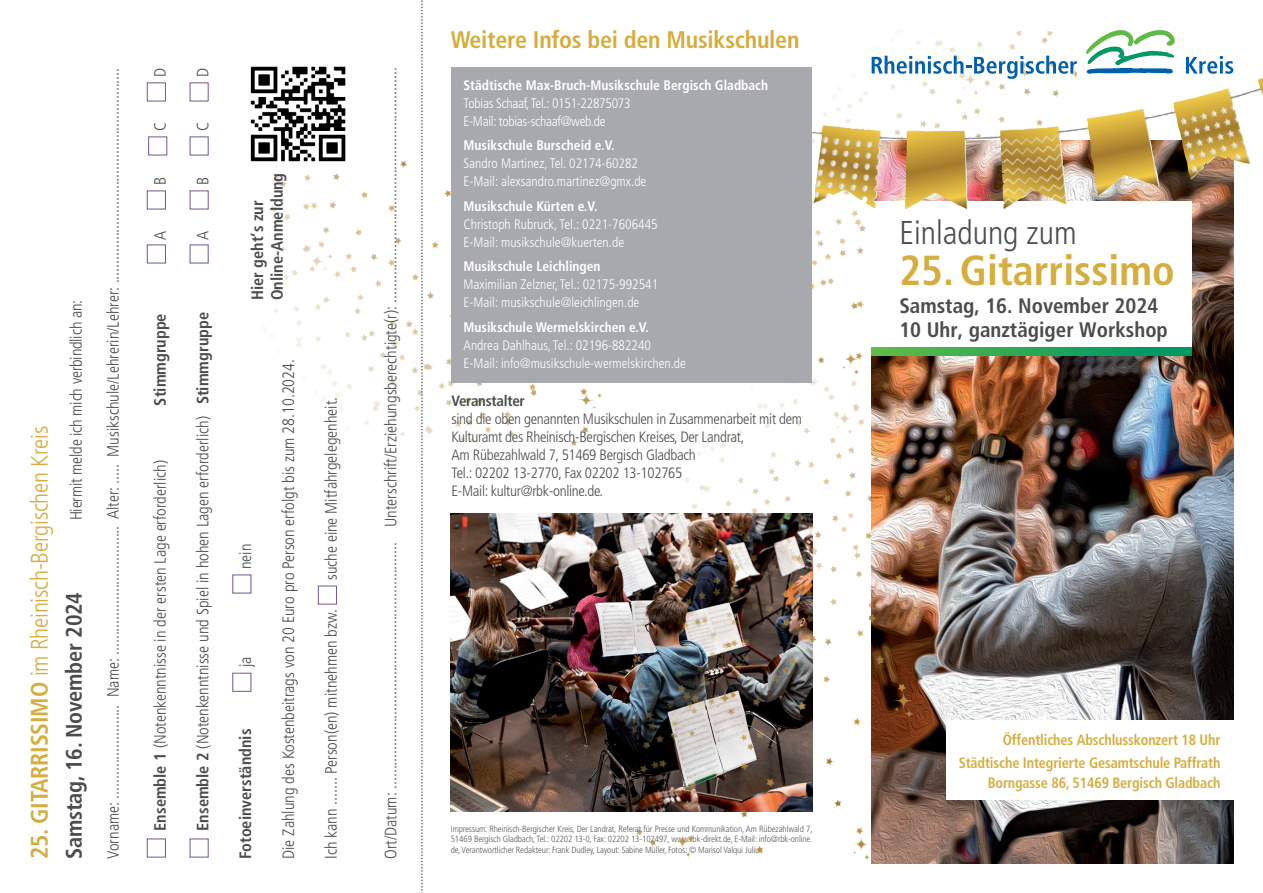
<style>
.page{position:relative;width:1263px;height:893px;background:#fff}
.page>*{position:absolute;margin:0;border:0;box-sizing:border-box;transform-origin:0 0}
.t1{font:700 condensed 42px "Frutiger LT Std";color:#d5ae40}
.t2{font:300 condensed 33px "Frutiger LT Std";color:#4b4c4d}
.t3{font:300 condensed 24px "Frutiger LT Std";letter-spacing:-.01em;color:#d5ae40}
.t4{font:700 condensed 24px "Frutiger LT Std";letter-spacing:-.01em;color:#d5ae40}
.t5{font:700 condensed 22.5px "Frutiger LT Std";letter-spacing:-.01em;color:#4b4c4d}
.t6{font:700 condensed 21px/24px "Frutiger LT Std";color:#4b4c4d}
.t7{font:300 condensed 16.5px "Frutiger LT Std";color:#4b4c4d}
.t8{font:700 condensed 16.5px/19.5px "Frutiger LT Std";color:#4b4c4d}
.t9{font:300 condensed 15px/18px "Frutiger LT Std";letter-spacing:-.02em;color:#4b4c4d}
.t10{font:700 condensed 15px/23.7px "Frutiger LT Std";letter-spacing:-.01em;color:#d5ae40;text-align:right;scale:.95 1}
.t11{font:700 condensed 15px "Frutiger LT Std";letter-spacing:-.02em;color:#4b4c4d}
.t12{font:300 condensed 13.8px/18px "Frutiger LT Std";color:#fff}
.t13{font:700 condensed 13.8px "Frutiger LT Std";color:#fff}
.t14{font:300 condensed 13.8px/18px "Frutiger LT Std";letter-spacing:-.02em;color:#fff}
.t15{font:300 condensed 9px/10.5px "Frutiger LT Std";letter-spacing:-.01em;color:#57585a;text-align:justify}
.s1{font-weight:700}
</style>
<div class="page">
<img style="left:269px;top:161px;width:333px;height:285px">
<img style="left:451px;top:513px;width:179px;height:299px">
<div style="left:147px;top:839px;width:19px;height:18px;border:1px solid #74568b"></div>
<div style="left:147px;top:245px;width:19px;height:18px;border:1px solid #74568b"></div>
<div style="left:147px;top:191px;width:19px;height:18px;border:1px solid #74568b"></div>
<div style="left:148px;top:137px;width:19px;height:18px;border:1px solid #74568b"></div>
<div style="left:147px;top:83px;width:19px;height:18px;border:1px solid #74568b"></div>
<div style="left:190px;top:839px;width:19px;height:18px;border:1px solid #74568b"></div>
<div style="left:190px;top:245px;width:19px;height:18px;border:1px solid #74568b"></div>
<div style="left:190px;top:191px;width:19px;height:18px;border:1px solid #74568b"></div>
<div style="left:190px;top:137px;width:19px;height:18px;border:1px solid #74568b"></div>
<div style="left:190px;top:83px;width:19px;height:18px;border:1px solid #74568b"></div>
<div style="left:232px;top:673px;width:19px;height:19px;border:1px solid #74568b"></div>
<div style="left:232px;top:575px;width:19px;height:18px;border:1px solid #74568b"></div>
<div style="left:318px;top:586px;width:19px;height:18px;border:1px solid #74568b"></div>
<svg style="left:421px;top:0;width:2px;height:893px"></svg>
<img style="left:630px;top:513px;width:279px;height:351px">
<img style="left:811px;top:30px;width:243px;height:337px">
<img style="left:871px;top:203px;width:362px;height:660px">
<img style="left:673px;top:367px;width:279px;height:366px">
<div style="left:866px;top:202px;width:326px;height:145px;background:#fff"></div>
<svg style="left:871px;top:347px;width:321px;height:8px"></svg>
<div style="left:946px;top:721px;width:287px;height:79px;background:#fff"></div>
<svg style="left:1186px;top:56px;width:47px;height:18px"></svg>
<svg style="left:1086px;top:30px;width:89px;height:44px"></svg>
<svg style="left:872px;top:56px;width:205px;height:23px"></svg>
<img style="left:811px;top:80px;width:449px;height:123px">
<div style="left:451px;top:67px;width:360px;height:316px;background:#a8a9ad"></div>
<img style="left:250px;top:66px;width:106px;height:106px">
<h3 class="t3" style="left:26px;top:859px;width:434px;rotate:-90deg"><span class="s1">25. GITARRISSIMO</span> im Rheinisch-Bergischen Kreis</h3>
<p class="t7" style="left:67px;top:520px;width:222px;rotate:-90deg">Hiermit melde ich mich verbindlich an:</p>
<h3 class="t5" style="left:61px;top:859px;width:268px;rotate:-90deg">Samstag, 16. November 2024</h3>
<p class="t7" style="left:104px;top:859px;width:793px;rotate:-90deg">Vorname: ........................ Name: ................................. Alter: ..... Musikschule/Lehrerin/Lehrer: .......................................................</p>
<p class="t7" style="left:151px;top:77px;width:11px;rotate:-90deg">D</p>
<p class="t7" style="left:193px;top:77px;width:11px;rotate:-90deg">D</p>
<p class="t7" style="left:151px;top:131px;width:10px;rotate:-90deg">C</p>
<p class="t7" style="left:193px;top:131px;width:10px;rotate:-90deg">C</p>
<p class="t7" style="left:151px;top:185px;width:10px;rotate:-90deg">B</p>
<p class="t7" style="left:151px;top:240px;width:11px;rotate:-90deg">A</p>
<p class="t7" style="left:193px;top:185px;width:10px;rotate:-90deg">B</p>
<p class="t7" style="left:193px;top:240px;width:11px;rotate:-90deg">A</p>
<p class="t8" style="left:248px;top:300px;width:133px;rotate:-90deg">Hier geht‘s zur<br>Online-Anmeldung:</p>
<p class="t8" style="left:150px;top:406px;width:94px;rotate:-90deg">Stimmgruppe</p>
<p class="t7" style="left:151px;top:831px;width:372px;rotate:-90deg"><span class="s1">Ensemble 1</span> (Notenkenntnisse in der ersten Lage erforderlich)</p>
<p class="t7" style="left:193px;top:831px;width:520px;rotate:-90deg"><span class="s1">Ensemble 2</span> (Notenkenntnisse und Spiel in hohen Lagen erforderlich) <span class="s1">Stimmgruppe</span></p>
<p class="t7" style="left:236px;top:569px;width:27px;rotate:-90deg">nein</p>
<p class="t7" style="left:236px;top:667px;width:12px;rotate:-90deg">ja</p>
<p class="t8" style="left:236px;top:859px;width:132px;rotate:-90deg">Fotoeinverständnis</p>
<p class="t7" style="left:279px;top:859px;width:501px;rotate:-90deg">Die Zahlung des Kostenbeitrags von 20 Euro pro Person erfolgt bis zum 28.10.2024.</p>
<p class="t7" style="left:322px;top:580px;width:185px;rotate:-90deg">suche eine Mitfahrgelegenheit.</p>
<p class="t7" style="left:322px;top:859px;width:251px;rotate:-90deg">Ich kann ....... Person(en) mitnehmen bzw.</p>
<p class="t7" style="left:382px;top:859px;width:793px;rotate:-90deg">Ort/Datum: ............................................................... Unterschrift/Erziehungsberechtigte(r): ............................................................</p>
<h3 class="t4" style="left:451px;top:25px;width:350px">Weitere Infos bei den Musikschulen</h3>
<p class="t13" style="left:463px;top:77px;width:306px">Städtische Max-Bruch-Musikschule Bergisch Gladbach</p>
<p class="t14" style="left:463px;top:95px;width:169px">Tobias Schaaf, Tel.: 0151-22875073<br>E-Mail: tobias-schaaf@web.de</p>
<p class="t13" style="left:463px;top:137px;width:153px">Musikschule Burscheid e.V.</p>
<p class="t12" style="left:463px;top:155px;width:184px">Sandro Martinez, Tel. 02174-60282<br>E-Mail: alexsandro.martinez@gmx.de</p>
<p class="t13" style="left:463px;top:198px;width:136px">Musikschule Kürten e.V.</p>
<p class="t12" style="left:463px;top:215px;width:196px">Christoph Rubruck, Tel.: 0221-7606445<br>E-Mail: musikschule@kuerten.de</p>
<p class="t13" style="left:463px;top:258px;width:139px">Musikschule Leichlingen</p>
<p class="t12" style="left:463px;top:276px;width:196px">Maximilian Zelzner, Tel.: 02175-992541<br>E-Mail: musikschule@leichlingen.de</p>
<p class="t13" style="left:463px;top:319px;width:187px">Musikschule Wermelskirchen e.V.</p>
<p class="t12" style="left:463px;top:336px;width:224px">Andrea Dahlhaus, Tel.: 02196-882240<br>E-Mail: info@musikschule-wermelskirchen.de</p>
<p class="t11" style="left:452px;top:392px;width:75px">Veranstalter</p>
<p class="t9" style="left:452px;top:410px;width:352px">sind die oben genannten Musikschulen in Zusammenarbeit mit dem Kulturamt des Rheinisch-Bergischen Kreises, Der Landrat,<br>Am Rübezahlwald 7, 51469 Bergisch Gladbach<br>Tel.: 02202 13-2770, Fax 02202 13-102765<br>E-Mail: kultur@rbk-online.de.</p>
<p class="t15" style="left:451px;top:823px;width:363px">Impressum: Rheinisch-Bergischer Kreis, Der Landrat, Referat für Presse und Kommunikation, Am Rübezahlwald 7, 51469 Bergisch Gladbach, Tel.: 02202 13-0, Fax: 02202 13-102497, www.rbk-direkt.de, E-Mail: info@rbk-online. de, Verantwortlicher Redakteur: Frank Dudley, Layout: Sabine Müller, Fotos: © Marisol Valqui Julius</p>
<h2 class="t2" style="left:899px;top:214px;width:179px">Einladung zum</h2>
<h1 class="t1" style="left:899px;top:245px;width:277px">25.Gitarrissimo</h1>
<p class="t6" style="left:899px;top:294px;width:270px">Samstag, 16. November 2024<br>10 Uhr, ganztägiger Workshop</p>
<p class="t10" style="left:959px;top:728px;width:277px">Öffentliches Abschlusskonzert 18 Uhr<br>Städtische Integrierte Gesamtschule Paffrath</p>
<p class="t10" style="left:988px;top:771px;width:246px">Borngasse 86, 51469 Bergisch Gladbach</p>
</div>
